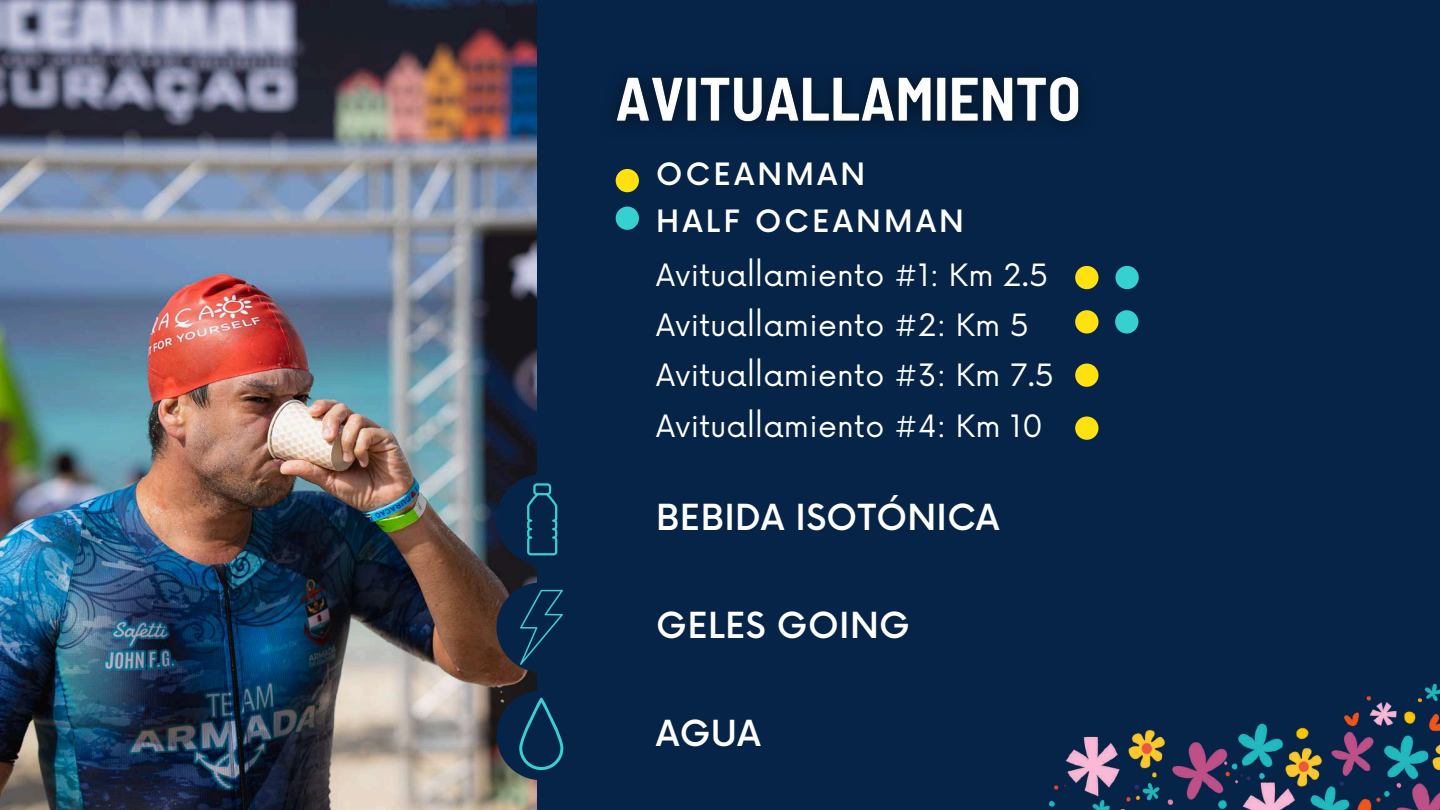
<style>
.page{position:relative;width:1440px;height:810px;background:#062448}
.page>*{position:absolute;margin:0;border:0;box-sizing:border-box;transform-origin:0 0}
.t1{font:500 35px "Now";letter-spacing:.01em;color:#fff}
.t2{font:30px/50.2px "Now";letter-spacing:.01em;color:#fff}
.t3{font:500 30px/46.5px "Now";letter-spacing:.11em;color:#fff}
</style>
<div class="page">
<img style="left:0;top:0;width:537px;height:810px">
<div style="left:1075px;top:416px;width:23px;height:24px;background:#ffe010;border-radius:50%"></div>
<div style="left:1115px;top:310px;width:23px;height:24px;background:#36d0d0;border-radius:50%"></div>
<div style="left:1075px;top:364px;width:23px;height:23px;background:#ffe010;border-radius:50%"></div>
<div style="left:1075px;top:310px;width:23px;height:24px;background:#ffe010;border-radius:50%"></div>
<div style="left:1075px;top:266px;width:23px;height:23px;background:#ffe010;border-radius:50%"></div>
<div style="left:1115px;top:266px;width:24px;height:23px;background:#36d0d0;border-radius:50%"></div>
<div style="left:616px;top:207px;width:23px;height:23px;background:#36d0d0;border-radius:50%"></div>
<div style="left:616px;top:169px;width:23px;height:23px;background:#ffe010;border-radius:50%"></div>
<div style="left:497px;top:474px;width:89px;height:90px;background:#062448;border-radius:50%"></div>
<svg style="left:527px;top:483px;width:30px;height:72px"></svg>
<div style="left:497px;top:582px;width:89px;height:90px;background:#062448;border-radius:50%"></div>
<svg style="left:520px;top:590px;width:43px;height:75px"></svg>
<div style="left:497px;top:690px;width:89px;height:90px;background:#062448;border-radius:50%"></div>
<svg style="left:519px;top:698px;width:44px;height:72px"></svg>
<img style="left:1049px;top:683px;width:391px;height:127px">
<img style="left:616px;top:76px;width:466px;height:50px">
<p class="t3" style="left:656px;top:153px;width:309px">OCEANMAN<br>HALF OCEANMAN</p>
<p class="t2" style="left:656px;top:252px;width:399px">Avituallamiento #1: Km 2.5<br>Avituallamiento #2: Km 5<br>Avituallamiento #3: Km 7.5<br>Avituallamiento #4: Km 10</p>
<p class="t1" style="left:656px;top:498px;width:345px">BEBIDA ISOTÓNICA</p>
<p class="t1" style="left:656px;top:606px;width:255px">GELES GOING</p>
<p class="t1" style="left:656px;top:714px;width:106px">AGUA</p>
</div>
